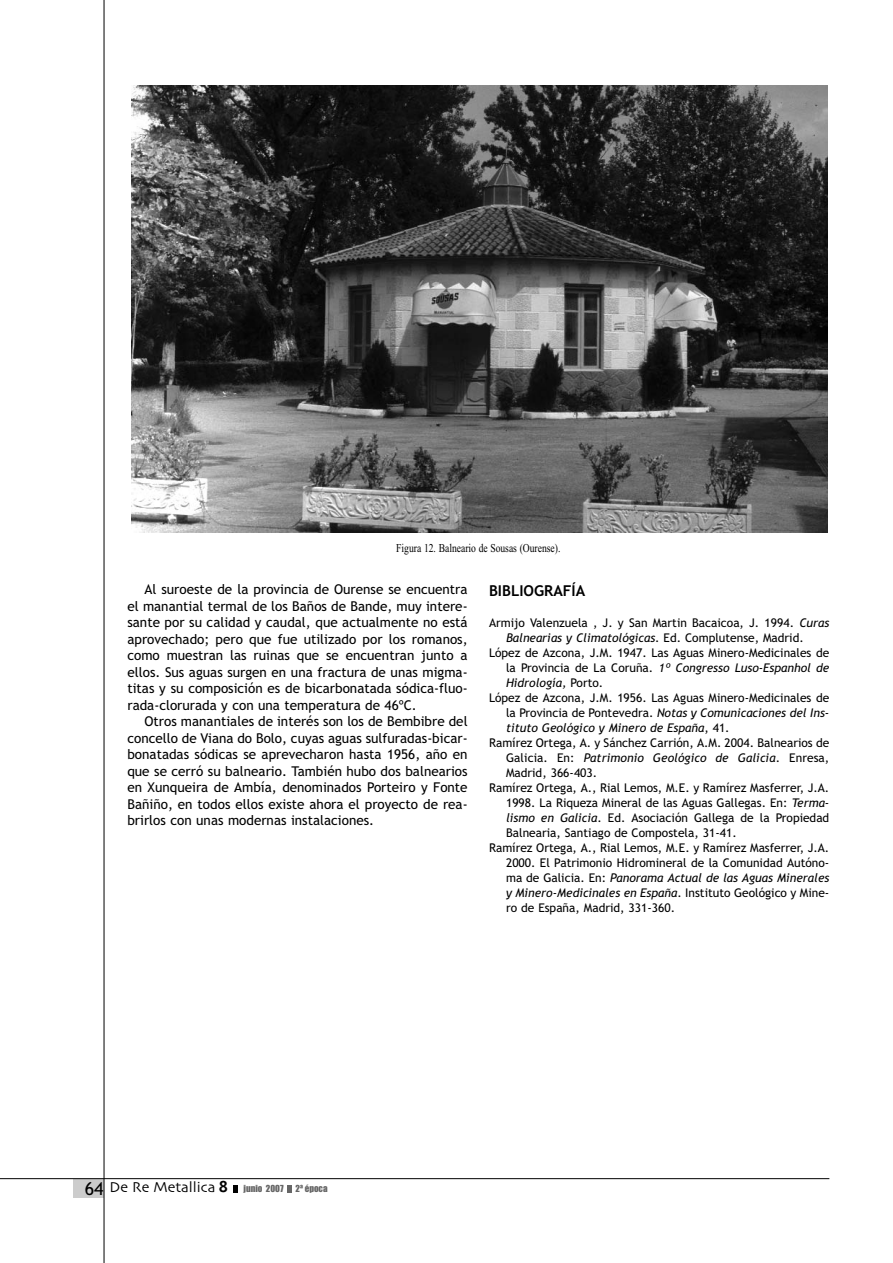
<style>
.page{position:relative;width:893px;height:1263px;background:#fff}
.page>*{position:absolute;margin:0;border:0;box-sizing:border-box;transform-origin:0 0}
.t1{font:18px "Trebuchet MS";color:#000}
.t2{font:15px "Skia";color:#000}
.t3{font:700 15px "Trebuchet MS";color:#000}
.t4{font:13.5px/16.5px "Trebuchet MS";color:#000;text-align:justify}
.t5{font:12px "Trebuchet MS";color:#000}
.t6{font:italic 12px "Trebuchet MS";color:#000}
.t7{font:12px "Times New Roman";color:#000;scale:.8 1}
.t8{font:9px "Impact";color:#666}
.s1{font-style:italic}
.s2{font-style:normal}
.s3{font-family:"Officina Sans";font-weight:700;font-size:16.5px}
.s4{font-family:"Impact";font-size:9px;color:#666}
</style>
<div class="page">
<svg style="left:233px;top:1185px;width:5px;height:7px"></svg>
<svg style="left:287px;top:1185px;width:5px;height:7px"></svg>
<div style="left:73px;top:1179px;width:31px;height:18px;background:#ccc"></div>
<hr style="left:104px;top:0;width:1px;height:1263px;background:#000">
<hr style="left:0;top:1178px;width:829px;height:1px;background:#000">
<img style="left:132px;top:85px;width:695px;height:448px">
<p class="t7" style="left:396px;top:543px;width:207px">Figura 12. Balneario de Sousas (Ourense).</p>
<p class="t4" style="left:127px;top:583px;width:342px;text-indent:17px">Al suroeste de la provincia de Ourense se encuentra el manantial termal de los Baños de Bande, muy intere&shy;sante por su calidad y caudal, que actualmente no está aprovechado; pero que fue utilizado por los romanos, como muestran las ruinas que se encuentran junto a ellos. Sus aguas surgen en una fractura de unas migma&shy;titas y su composición es de bicarbonatada sódica-fluo&shy;rada-clorurada y con una temperatura de 46ºC.</p>
<p class="t4" style="left:127px;top:715px;width:342px;text-indent:17px">Otros manantiales de interés son los de Bembibre del concello de Viana do Bolo, cuyas aguas sulfuradas-bicar&shy;bonatadas sódicas se aprevecharon hasta 1956, año en que se cerró su balneario. También hubo dos balnearios en Xunqueira de Ambía, denominados Porteiro y Fonte Bañiño, en todos ellos existe ahora el proyecto de rea&shy;brirlos con unas modernas instalaciones.</p>
<p class="t3" style="left:489px;top:584px;width:98px">BIBLIOGRAFÍA</p>
<p class="t5" style="left:489px;top:618px;width:342px">Armijo Valenzuela , J. y San Martin Bacaicoa, J. 1994. <span class="s1">Curas</span></p>
<p class="t6" style="left:506px;top:633px;width:299px">Balnearias y Climatológicas<span class="s2">. Ed. Complutense, Madrid.</span></p>
<p class="t5" style="left:489px;top:648px;width:342px">López de Azcona, J.M. 1947. Las Aguas Minero-Medicinales de</p>
<p class="t6" style="left:506px;top:663px;width:325px"><span class="s2">la Provincia de La Coruña.</span> 1º Congresso Luso-Espanhol de</p>
<p class="t6" style="left:506px;top:678px;width:99px">Hidrología, <span class="s2">Porto.</span></p>
<p class="t5" style="left:489px;top:693px;width:342px">López de Azcona, J.M. 1956. Las Aguas Minero-Medicinales de</p>
<p class="t6" style="left:506px;top:708px;width:325px"><span class="s2">la Provincia de Pontevedra.</span> Notas y Comunicaciones del Ins-</p>
<p class="t6" style="left:506px;top:723px;width:225px">tituto Geológico y Minero de España<span class="s2">, 41.</span></p>
<p class="t5" style="left:489px;top:738px;width:342px">Ramírez Ortega, A. y Sánchez Carrión, A.M. 2004. Balnearios de</p>
<p class="t6" style="left:506px;top:753px;width:325px"><span class="s2">Galicia. En:</span> Patrimonio Geológico de Galicia<span class="s2">. Enresa,</span></p>
<p class="t5" style="left:506px;top:768px;width:93px">Madrid, 366-403.</p>
<p class="t5" style="left:489px;top:783px;width:342px">Ramírez Ortega, A., Rial Lemos, M.E. y Ramírez Masferrer, J.A.</p>
<p class="t5" style="left:506px;top:798px;width:325px">1998. La Riqueza Mineral de las Aguas Gallegas. En: <span class="s1">Terma-</span></p>
<p class="t5" style="left:506px;top:813px;width:325px"><span class="s1">lismo en Galicia</span>. Ed. Asociación Gallega de la Propiedad</p>
<p class="t5" style="left:506px;top:828px;width:232px">Balnearia, Santiago de Compostela, 31-41.</p>
<p class="t5" style="left:489px;top:843px;width:342px">Ramírez Ortega, A., Rial Lemos, M.E. y Ramírez Masferrer, J.A.</p>
<p class="t5" style="left:506px;top:858px;width:325px">2000. El Patrimonio Hidromineral de la Comunidad Autóno-</p>
<p class="t6" style="left:506px;top:873px;width:325px"><span class="s2">ma de Galicia. En:</span> Panorama Actual de las Aguas Minerales</p>
<p class="t6" style="left:506px;top:888px;width:325px">y Minero-Medicinales en España<span class="s2">. Instituto Geológico y Mine-</span></p>
<p class="t5" style="left:506px;top:903px;width:170px">ro de España, Madrid, 331-360.</p>
<p class="t2" style="left:109px;top:1182px;width:176px">De Re Metallica <span class="s3">8</span> <span class="s4">JUNIO 2007</span></p>
<p class="t8" style="left:295px;top:1186px;width:34px">2ª ÉPOCA</p>
<h1 class="t1" style="left:85px;top:1181px;width:20px">64</h1>
</div>
